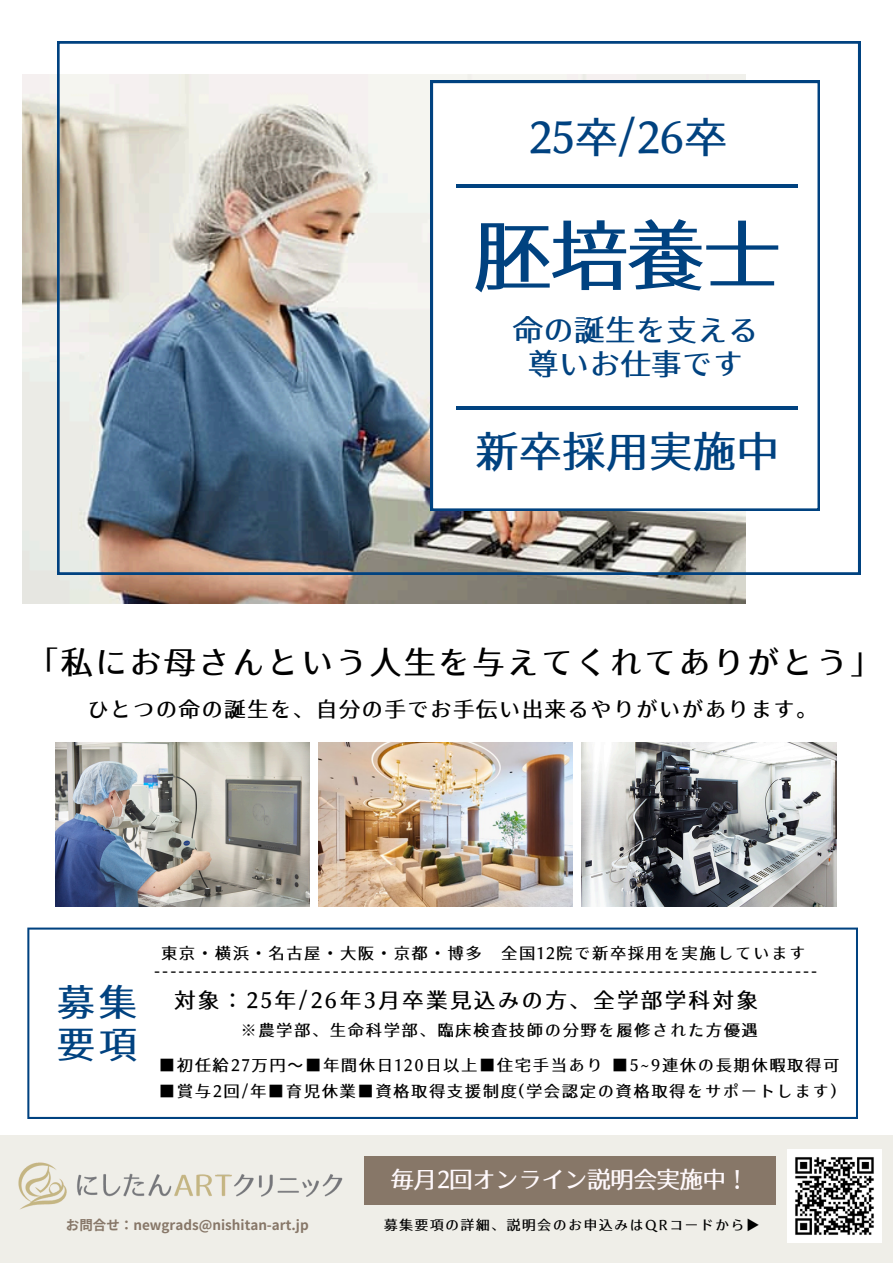
<style>
.page{position:relative;width:893px;height:1263px;background:#fff}
.page>*{position:absolute;margin:0;border:0;box-sizing:border-box;transform-origin:0 0}
.t1{font:76.43px "ttf Gen Ei Late Min Medium";color:#004280}
.t2{font:42px "ttf Gen Ei Late Min Medium";letter-spacing:.035em;color:#004280}
.t3{font:37.05px/42.8px "ttf Gen Ei Late Min Medium";color:#004280}
.t4{font:31.5px "ttf Gen Ei Late Min Medium";letter-spacing:.09em;color:#000}
.t5{font:29.7px/34.6px "ttf Gen Ei Late Min Medium";letter-spacing:.035em;color:#004280;text-align:center}
.t6{font:23.02px "ttf Gen Ei Late Min Medium";color:#fff9fc}
.t7{font:21px "ttf Gen Ei Late Min Medium";letter-spacing:.09em;color:#000}
.t8{font:21px "ttf Gen Ei Late Min Medium";letter-spacing:.135em;color:#000}
.t9{font:15.75px "ttf Gen Ei Late Min Medium";letter-spacing:.135em;color:#000}
.t10{font:700 13.5px "Noto Sans JP";color:#877768}
.t11{font:13.5px "ttf Gen Ei Late Min Medium";letter-spacing:.135em;color:#000}
</style>
<div class="page">
<svg style="left:27px;top:927px;width:831px;height:192px"></svg>
<div style="left:0;top:1135px;width:893px;height:128px;background:#efeee8"></div>
<img style="left:582px;top:743px;width:254px;height:164px">
<img style="left:55px;top:743px;width:254px;height:164px">
<img style="left:318px;top:743px;width:255px;height:164px">
<img style="left:23px;top:74px;width:723px;height:530px">
<img style="left:57px;top:42px;width:803px;height:532px">
<div style="left:431px;top:81px;width:401px;height:429px;background:#fff"></div>
<img style="left:18px;top:1162px;width:325px;height:48px">
<div style="left:364px;top:1156px;width:411px;height:48px;background:#877768"></div>
<img style="left:787px;top:1149px;width:94px;height:93px">
<svg style="left:431px;top:81px;width:388px;height:430px"></svg>
<p class="t2" style="left:528px;top:116px;width:200px">25卒/26卒</p>
<h4 class="t1" style="left:474px;top:217px;width:307px">胚培養士</h4>
<h5 class="t5" style="left:513px;top:312px;width:247px">命の誕生を支える尊いお仕事です</h5>
<p class="t2" style="left:476px;top:430px;width:304px">新卒採用実施中</p>
<h6 class="t4" style="left:27px;top:646px;width:856px">「私にお母さんという人生を与えてくれてありがとう」</h6>
<h3 class="t7" style="left:87px;top:698px;width:731px">ひとつの命の誕生を、自分の手でお手伝い出来るやりがいがあります。</h3>
<h6 class="t3" style="left:57px;top:980px;width:81px">募集要項</h6>
<p class="t9" style="left:161px;top:945px;width:321px">東京・横浜・名古屋・大阪・京都・博多</p>
<p class="t9" style="left:501px;top:945px;width:305px">全国12院で新卒採用を実施しています</p>
<p class="t9" style="left:154px;top:964px;width:664px">----------------------------------------------------------------------------------</p>
<p class="t8" style="left:174px;top:989px;width:585px">対象：25年/26年3月卒業見込みの方、全学部学科対象</p>
<p class="t9" style="left:241px;top:1022px;width:518px">※農学部、生命科学部、臨床検査技師の分野を履修された方優遇</p>
<h6 class="t9" style="left:159px;top:1057px;width:681px">■初任給27万円〜■年間休日120日以上■住宅手当あり ■5~9連休の長期休暇取得可</h6>
<h6 class="t9" style="left:159px;top:1083px;width:678px">■賞与2回/年■育児休業■資格取得支援制度(学会認定の資格取得をサポートします)</h6>
<h4 class="t6" style="left:391px;top:1168px;width:359px">毎月2回オンライン説明会実施中！</h4>
<h5 class="t10" style="left:66px;top:1214px;width:244px">お問合せ：newgrads@nishitan-art.jp</h5>
<p class="t11" style="left:384px;top:1218px;width:377px">募集要項の詳細、説明会のお申込みはQRコードから▶</p>
</div>
